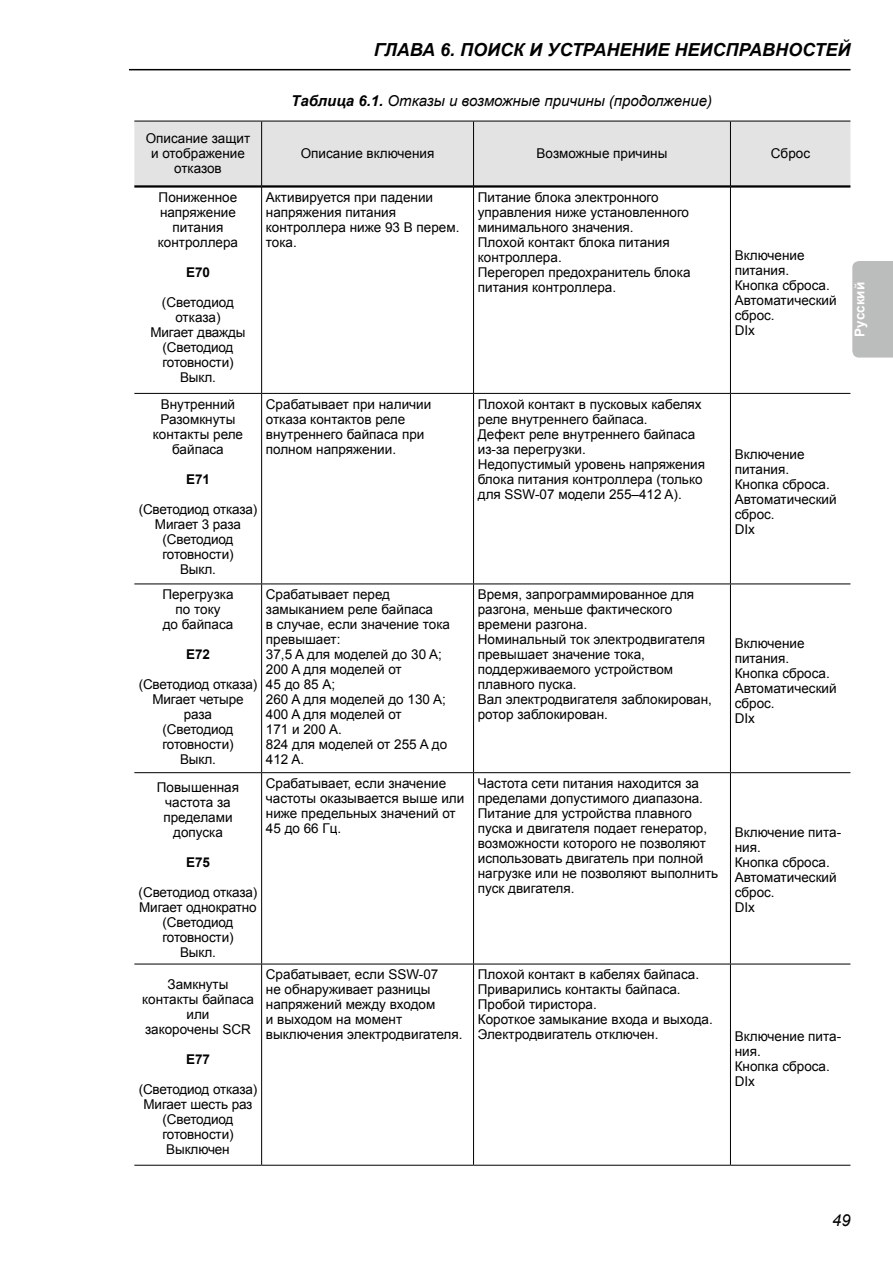
<style>
.page{position:relative;width:893px;height:1263px;background:#fff}
.page>*{position:absolute;margin:0;border:0;box-sizing:border-box;transform-origin:0 0}
.t1{font:italic 700 18px "Arial";color:#000}
.t2{font:italic 16.5px "Arial";color:#000}
.t3{font:italic 15px "Arial";color:#000}
.t4{font:13.5px/15px "Arial";color:#000}
.t5{font:700 13.5px "Arial";color:#000}
.t6{font:700 13.5px "Arial";color:#fff}
.s1{font-weight:700}
</style>
<div class="page">
<hr style="left:129px;top:69px;width:721px;height:1px;background:#000">
<div style="left:852px;top:261px;width:41px;height:97px;background:#bbbcbc"></div>
<div style="left:134px;top:122px;width:716px;height:63px;background:#e3e3e3"></div>
<hr style="left:134px;top:185px;width:127px;height:3px;background:#000">
<hr style="left:262px;top:185px;width:211px;height:3px;background:#000">
<hr style="left:474px;top:185px;width:256px;height:3px;background:#000">
<hr style="left:731px;top:185px;width:119px;height:3px;background:#000">
<hr style="left:134px;top:121px;width:128px;height:1px;background:#000">
<hr style="left:261px;top:121px;width:1px;height:65px;background:#000">
<hr style="left:262px;top:121px;width:212px;height:1px;background:#000">
<hr style="left:473px;top:121px;width:1px;height:65px;background:#000">
<hr style="left:474px;top:121px;width:256px;height:1px;background:#000">
<hr style="left:134px;top:1165px;width:128px;height:1px;background:#000">
<hr style="left:262px;top:1165px;width:212px;height:1px;background:#000">
<hr style="left:474px;top:1165px;width:256px;height:1px;background:#000">
<hr style="left:730px;top:1165px;width:120px;height:1px;background:#000">
<hr style="left:730px;top:121px;width:1px;height:65px;background:#000">
<hr style="left:730px;top:121px;width:120px;height:1px;background:#000">
<hr style="left:261px;top:186px;width:1px;height:207px;background:#000">
<hr style="left:473px;top:186px;width:1px;height:207px;background:#000">
<hr style="left:730px;top:186px;width:1px;height:207px;background:#000">
<hr style="left:134px;top:393px;width:128px;height:1px;background:#000">
<hr style="left:261px;top:394px;width:1px;height:189px;background:#000">
<hr style="left:262px;top:393px;width:212px;height:1px;background:#000">
<hr style="left:473px;top:394px;width:1px;height:189px;background:#000">
<hr style="left:474px;top:393px;width:256px;height:1px;background:#000">
<hr style="left:730px;top:394px;width:1px;height:189px;background:#000">
<hr style="left:730px;top:393px;width:120px;height:1px;background:#000">
<hr style="left:134px;top:583px;width:128px;height:1px;background:#000">
<hr style="left:261px;top:584px;width:1px;height:188px;background:#000">
<hr style="left:262px;top:583px;width:212px;height:1px;background:#000">
<hr style="left:473px;top:584px;width:1px;height:188px;background:#000">
<hr style="left:474px;top:583px;width:256px;height:1px;background:#000">
<hr style="left:730px;top:584px;width:1px;height:188px;background:#000">
<hr style="left:730px;top:583px;width:120px;height:1px;background:#000">
<hr style="left:134px;top:772px;width:128px;height:1px;background:#000">
<hr style="left:261px;top:773px;width:1px;height:191px;background:#000">
<hr style="left:262px;top:772px;width:212px;height:1px;background:#000">
<hr style="left:473px;top:773px;width:1px;height:191px;background:#000">
<hr style="left:474px;top:772px;width:256px;height:1px;background:#000">
<hr style="left:730px;top:773px;width:1px;height:191px;background:#000">
<hr style="left:730px;top:772px;width:120px;height:1px;background:#000">
<hr style="left:134px;top:964px;width:128px;height:1px;background:#000">
<hr style="left:261px;top:964px;width:1px;height:201px;background:#000">
<hr style="left:262px;top:964px;width:212px;height:1px;background:#000">
<hr style="left:473px;top:964px;width:1px;height:201px;background:#000">
<hr style="left:474px;top:964px;width:256px;height:1px;background:#000">
<hr style="left:730px;top:964px;width:1px;height:201px;background:#000">
<hr style="left:730px;top:964px;width:120px;height:1px;background:#000">
<h1 class="t1" style="left:374px;top:37px;width:478px">ГЛАВА 6. ПОИСК И УСТРАНЕНИЕ НЕИСПРАВНОСТЕЙ</h1>
<p class="t3" style="left:291px;top:91px;width:422px"><span class="s1">Таблица 6.1.</span> Отказы и возможные причины (продолжение)</p>
<p class="t4" style="left:146px;top:131px;width:106px;text-align:center">Описание защит и отображение отказов</p>
<p class="t4" style="left:158px;top:190px;width:82px;text-align:center">Пониженное напряжение питания контроллера</p>
<p class="t5" style="left:186px;top:264px;width:26px">E70</p>
<p class="t4" style="left:150px;top:295px;width:97px;text-align:center">(Светодиод отказа)<br>Мигает дважды (Светодиод готовности)<br>Выкл.</p>
<p class="t4" style="left:153px;top:396px;width:92px;text-align:center">Внутренний<br>Разомкнуты контакты реле байпаса</p>
<p class="t5" style="left:186px;top:470px;width:26px">E71</p>
<p class="t4" style="left:139px;top:501px;width:120px;text-align:center">(Светодиод отказа)<br>Мигает 3 раза (Светодиод готовности)<br>Выкл.</p>
<p class="t4" style="left:162px;top:587px;width:73px;text-align:center">Перегрузка по току<br>до байпаса</p>
<p class="t5" style="left:186px;top:645px;width:26px">E72</p>
<p class="t4" style="left:139px;top:677px;width:120px;text-align:center">(Светодиод отказа)<br>Мигает четыре раза<br>(Светодиод готовности)<br>Выкл.</p>
<p class="t4" style="left:157px;top:780px;width:84px;text-align:center">Повышенная частота за пределами допуска</p>
<p class="t5" style="left:186px;top:853px;width:26px">E75</p>
<p class="t4" style="left:139px;top:885px;width:120px;text-align:center">(Светодиод отказа)<br>Мигает однократно (Светодиод готовности)<br>Выкл.</p>
<p class="t4" style="left:142px;top:976px;width:113px;text-align:center">Замкнуты контакты байпаса или<br>закорочены SCR</p>
<p class="t5" style="left:186px;top:1050px;width:26px">E77</p>
<p class="t4" style="left:139px;top:1081px;width:120px;text-align:center">(Светодиод отказа)<br>Мигает шесть раз (Светодиод готовности)<br>Выключен</p>
<p class="t4" style="left:301px;top:146px;width:135px">Описание включения</p>
<p class="t4" style="left:537px;top:146px;width:132px">Возможные причины</p>
<p class="t4" style="left:771px;top:146px;width:41px">Сброс</p>
<p class="t4" style="left:266px;top:190px;width:195px">Активируется при падении напряжения питания контроллера ниже 93 В перем. тока.</p>
<p class="t4" style="left:478px;top:190px;width:214px">Питание блока электронного управления ниже установленного минимального значения.<br>Плохой контакт блока питания контроллера.<br>Перегорел предохранитель блока питания контроллера.</p>
<p class="t4" style="left:735px;top:248px;width:103px">Включение питания.<br>Кнопка сброса.<br>Автоматический сброс.<br>DIx</p>
<p class="t4" style="left:266px;top:396px;width:167px">Срабатывает при наличии отказа контактов реле внутреннего байпаса при полном напряжении.</p>
<p class="t4" style="left:478px;top:396px;width:229px">Плохой контакт в пусковых кабелях реле внутреннего байпаса.<br>Дефект реле внутреннего байпаса из‑за перегрузки.<br>Недопустимый уровень напряжения блока питания контроллера (только для SSW‑07 модели 255–412 A).</p>
<p class="t4" style="left:735px;top:446px;width:103px">Включение питания.<br>Кнопка сброса.<br>Автоматический сброс.<br>DIx</p>
<p class="t4" style="left:266px;top:587px;width:186px">Срабатывает перед замыканием реле байпаса<br>в случае, если значение тока превышает:<br>37,5 A для моделей до 30 A;<br>200 A для моделей от<br>45 до 85 А;<br>260 A для моделей до 130 A;<br>400 A для моделей от<br>171 и 200 A.<br>824 для моделей от 255 A до<br>412 A.</p>
<p class="t4" style="left:478px;top:587px;width:236px">Время, запрограммированное для разгона, меньше фактического времени разгона.<br>Номинальный ток электродвигателя превышает значение тока, поддерживаемого устройством плавного пуска.<br>Вал электродвигателя заблокирован, ротор заблокирован.</p>
<p class="t4" style="left:266px;top:776px;width:200px">Срабатывает, если значение частоты оказывается выше или ниже предельных значений от<br>45 до 66 Гц.</p>
<p class="t4" style="left:478px;top:776px;width:242px">Частота сети питания находится за пределами допустимого диапазона.<br>Питание для устройства плавного пуска и двигателя подает генератор, возможности которого не позволяют использовать двигатель при полной нагрузке или не позволяют выполнить пуск двигателя.</p>
<p class="t4" style="left:735px;top:636px;width:103px">Включение питания.<br>Кнопка сброса.<br>Автоматический сброс.<br>DIx</p>
<p class="t4" style="left:735px;top:825px;width:108px">Включение пита‑ ния.<br>Кнопка сброса.<br>Автоматический сброс.<br>DIx</p>
<p class="t4" style="left:266px;top:967px;width:198px">Срабатывает, если SSW‑07<br>не обнаруживает разницы напряжений между входом<br>и выходом на момент выключения электродвигателя.</p>
<p class="t4" style="left:478px;top:967px;width:236px">Плохой контакт в кабелях байпаса.<br>Приварились контакты байпаса.<br>Пробой тиристора.<br>Короткое замыкание входа и выхода.<br>Электродвигатель отключен.</p>
<p class="t4" style="left:735px;top:1029px;width:108px">Включение пита‑ ния.<br>Кнопка сброса.<br>DIx</p>
<p class="t6" style="left:851px;top:337px;width:56px;rotate:-90deg">Русский</p>
<p class="t2" style="left:832px;top:1209px;width:20px">49</p>
</div>
